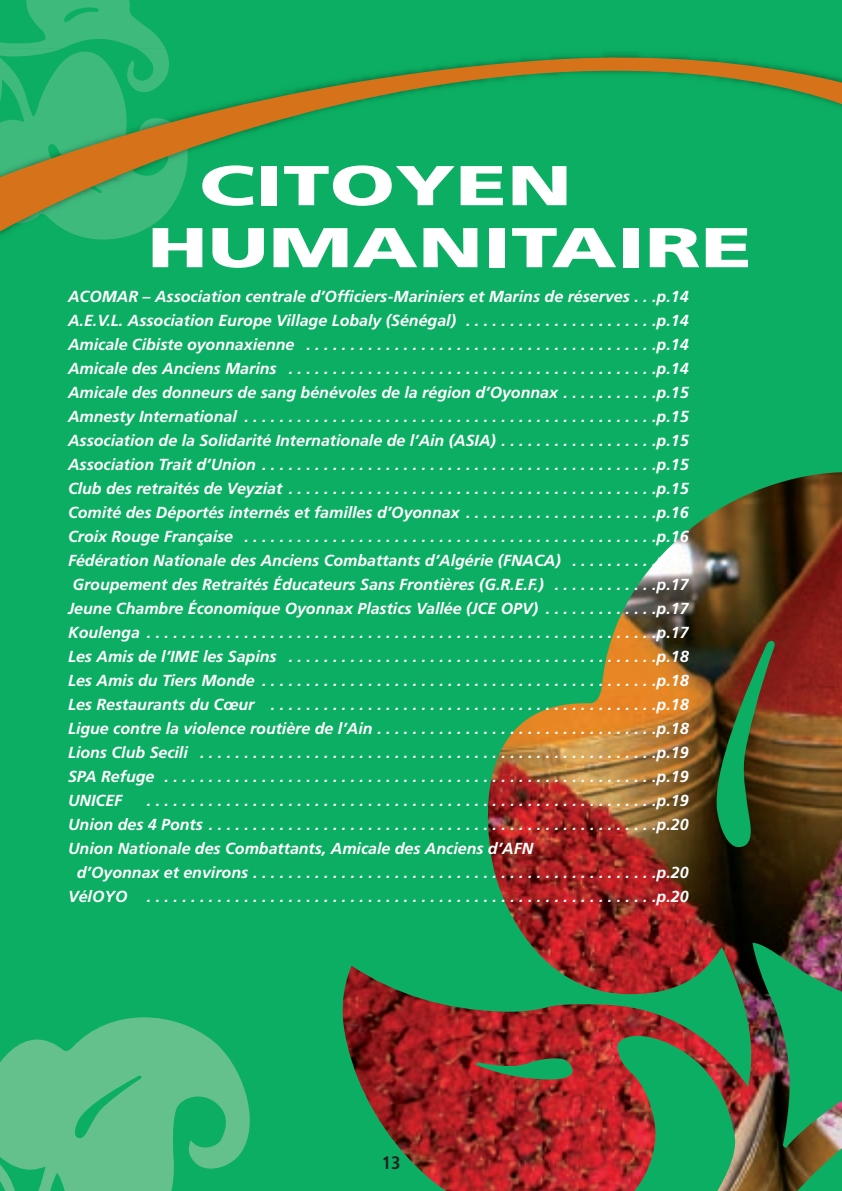
<style>
.page{position:relative;width:842px;height:1191px;background:#fff}
.page>*{position:absolute;margin:0;border:0;box-sizing:border-box;transform-origin:0 0}
.t1{font:900 56px/62px "Frutiger";color:#fff;scale:1.5 1}
.t2{font:700 condensed 18px "Frutiger";color:#231f20}
.t3{font:italic 700 16px/24px "Frutiger";color:#fff;text-align:justify}
</style>
<div class="page">
<div style="left:0;top:34px;width:842px;height:1157px;background:#0bae62"></div>
<div style="left:166px;top:0;width:676px;height:34px;background:#0bae62"></div>
<svg style="left:0;top:0;width:166px;height:45px;background:#2ab572"></svg>
<svg style="left:0;top:1017px;width:250px;height:174px;fill:#65c18b"></svg>
<svg style="left:0;top:45px;width:842px;height:195px"></svg>
<img style="left:343px;top:472px;width:499px;height:719px">
<h1 class="t1" style="left:147px;top:159px;width:405px;text-indent:52px">CITOYEN<br>HUMANITAIRE</h1>
<p class="t3" style="left:68px;top:286px;width:622px">ACOMAR – Association centrale d’Officiers-Mariniers et Marins de réserves . . .p.14<br>A.E.V.L. Association Europe Village Lobaly (Sénégal) . . . . . . . . . . . . . . . . . . . . . .p.14<br>AmicaleCibisteoyonnaxienne ........................................p.14<br>AmicaledesAnciensMarins ..........................................p.14<br>Amicale des donneurs de sang bénévoles de la région d’Oyonnax . . . . . . . . . . .p.15<br>AmnestyInternational ...............................................p.15<br>Association de la Solidarité Internationale de l’Ain (ASIA) . . . . . . . . . . . . . . . . . .p.15<br>AssociationTraitd’Union.............................................p.15<br>ClubdesretraitésdeVeyziat ..........................................p.15<br>Comité des Déportés internés et familles d’Oyonnax . . . . . . . . . . . . . . . . . . . . . .p.16<br>CroixRougeFrançaise ...............................................p.16<br>Fédération Nationale des Anciens Combattants d’Algérie (FNACA) . . . . . . . . . .p.16<br>Groupement des Retraités Éducateurs Sans Frontières (G.R.E.F.) . . . . . . . . . . . .p.17<br>Jeune Chambre Économique Oyonnax Plastics Vallée (JCE OPV) . . . . . . . . . . . . .p.17<br>Koulenga ..........................................................p.17<br>LesAmisdel’IMElesSapins ..........................................p.18<br>LesAmisduTiersMonde .............................................p.18<br>LesRestaurantsduCœur ............................................p.18<br>Liguecontrelaviolenceroutièredel’Ain................................p.18<br>LionsClubSecili ....................................................p.19<br>SPARefuge ........................................................p.19<br>UNICEF</p>
<p class="t3" style="left:147px;top:790px;width:543px">..........................................................p.19</p>
<p class="t3" style="left:68px;top:814px;width:622px">Uniondes4Ponts...................................................p.20</p>
<p class="t3" style="left:68px;top:838px;width:467px">Union Nationale des Combattants, Amicale des Anciens d’AFN</p>
<p class="t3" style="left:77px;top:862px;width:613px">d’Oyonnaxetenvirons..............................................p.20</p>
<p class="t3" style="left:68px;top:886px;width:622px">VélOYO ..........................................................p.20</p>
<p class="t2" style="left:382px;top:1155px;width:20px">13</p>
</div>
